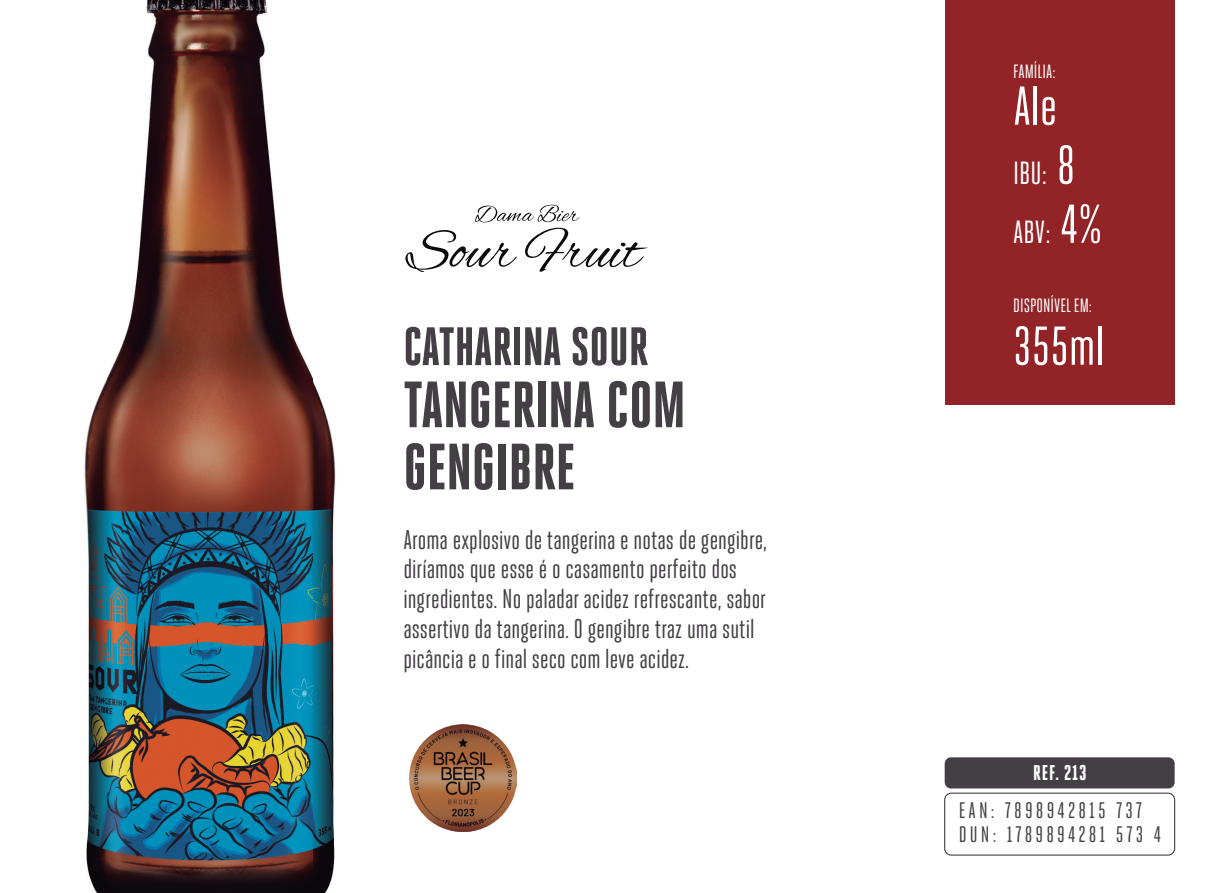
<style>
.page{position:relative;width:1212px;height:893px;background:#fff}
.page>*{position:absolute;margin:0;border:0;box-sizing:border-box;transform-origin:0 0}
.t1{font:800 65.25px/62.1px "Heroic Condensed";color:#433f44}
.t2{font:54.45px "Heroic Condensed";color:#fff}
.t3{font:800 54px "Heroic Condensed";color:#433f44}
.t4{font:32.18px/58.9px "Heroic Condensed";color:#fff}
.t5{font:27px/29.7px "Heroic Condensed";color:#433f44}
.t6{font:22.5px/24.3px "Heroic Condensed";letter-spacing:.14em;color:#433f44}
.t7{font:800 21.38px "Heroic Condensed";letter-spacing:.04em;color:#fff}
.t8{font:19.35px "Heroic Condensed";color:#fff}
.s1{font-size:54.45px}
</style>
<div class="page">
<div style="left:945px;top:0;width:229px;height:405px;background:#922326"></div>
<div style="left:945px;top:757px;width:229px;height:31px;background:#433f44;border-radius:6px"></div>
<div style="left:944px;top:793px;width:231px;height:63px;border:1px solid #433f44;border-radius:7px"></div>
<img style="left:84px;top:378px;width:23px;height:515px">
<img style="left:313px;top:381px;width:23px;height:512px">
<img style="left:107px;top:114px;width:206px;height:779px">
<svg style="left:475px;top:205px;width:104px;height:17px"></svg>
<svg style="left:405px;top:230px;width:112px;height:42px"></svg>
<svg style="left:525px;top:228px;width:122px;height:44px"></svg>
<img style="left:146px;top:0;width:121px;height:114px">
<img style="left:410px;top:724px;width:107px;height:107px">
<h3 class="t3" style="left:403px;top:317px;width:246px">CATHARINA SOUR</h3>
<h1 class="t1" style="left:403px;top:374px;width:284px">TANGERINA COM<br>GENGIBRE</h1>
<p class="t5" style="left:403px;top:525px;width:365px">Aroma explosivo de tangerina e notas de gengibre, diríamos que esse é o casamento perfeito dos ingredientes. No paladar acidez refrescante, sabor assertivo da tangerina. O gengibre traz uma sutil picância e o final seco com leve acidez.</p>
<p class="t8" style="left:1013px;top:61px;width:44px">FAMÍLIA:</p>
<h2 class="t2" style="left:1013px;top:76px;width:45px">Ale</h2>
<p class="t4" style="left:1013px;top:143px;width:91px">IBU: <span class="s1">8<br></span>ABV: <span class="s1">4%</span></p>
<p class="t8" style="left:1013px;top:295px;width:80px">DISPONÍVEL EM:</p>
<h2 class="t2" style="left:1013px;top:316px;width:93px">355ml</h2>
<p class="t7" style="left:1033px;top:761px;width:55px">REF. 213</p>
<p class="t6" style="left:959px;top:798px;width:204px">EAN: 7898942815 737<br>DUN: 1789894281 573 4</p>
</div>
